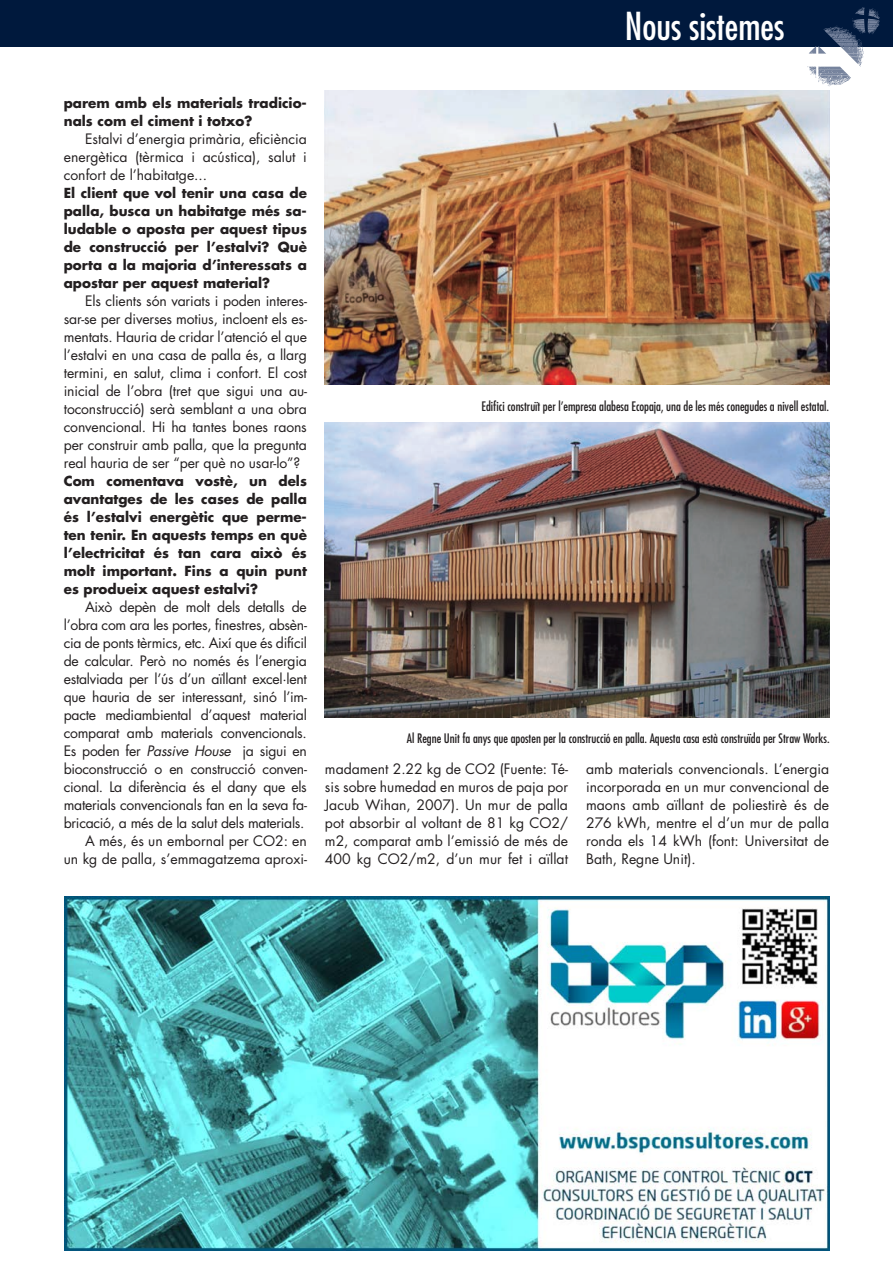
<style>
.page{position:relative;width:893px;height:1263px;background:#fff}
.page>*{position:absolute;margin:0;border:0;box-sizing:border-box;transform-origin:0 0}
.t1{font:condensed 37.5px "Futura";color:#fff}
.t2{font:13.95px/18px "Futura";letter-spacing:-.02em;color:#231f20;text-align:justify}
.t3{font:700 13.5px/18px "Futura";color:#231f20;text-align:justify}
.t4{font:condensed 12.75px "Futura";color:#231f20}
.s1{font-style:italic}
</style>
<div class="page">
<div style="left:0;top:0;width:893px;height:47px;background:#00193d"></div>
<svg style="left:807px;top:7px;width:73px;height:79px"></svg>
<img style="left:324px;top:91px;width:505px;height:294px">
<img style="left:324px;top:422px;width:506px;height:295px">
<img style="left:64px;top:896px;width:765px;height:354px">
<h1 class="t1" style="left:625px;top:3px;width:161px">Nous sistemes</h1>
<p class="t3" style="left:64px;top:94px;width:245px">parem amb els materials tradicio· nals com el ciment i totxo?</p>
<p class="t2" style="left:64px;top:130px;width:245px;text-indent:21px">Estalvi d’energia primària, eficiència energètica (tèrmica i acústica), salut i confort de l’habitatge...</p>
<p class="t3" style="left:64px;top:184px;width:245px">El client que vol tenir una casa de palla, busca un habitatge més sa· ludable o aposta per aquest tipus de construcció per l’estalvi? Què porta a la majoria d’interessats a apostar per aquest material?</p>
<p class="t2" style="left:64px;top:292px;width:245px;text-indent:21px">Els clients són variats i poden interes&shy;sar-se per diverses motius, incloent els es&shy;mentats. Hauria de cridar l’atenció el que l’estalvi en una casa de palla és, a llarg termini, en salut, clima i confort. El cost inicial de l’obra (tret que sigui una au&shy;toconstrucció) serà semblant a una obra convencional. Hi ha tantes bones raons per construir amb palla, que la pregunta real hauria de ser “per què no usar-lo”?</p>
<p class="t3" style="left:64px;top:472px;width:245px">Com comentava vostè, un dels avantatges de les cases de palla és l’estalvi energètic que perme· ten tenir. En aquests temps en què l’electricitat és tan cara això és molt important. Fins a quin punt es produeix aquest estalvi?</p>
<p class="t2" style="left:64px;top:598px;width:245px;text-align:right">Això depèn de molt dels detalls de l’obra com ara les portes, finestres, absèn&shy;cia de ponts tèrmics, etc. Així que és difícil de calcular. Però no només és l’energia estalviada per l’ús d’un aïllant excel·lent que hauria de ser interessant, sinó l’im&shy;pacte mediambiental d’aquest material comparat amb materials convencionals.<br>Es poden fer <span class="s1">Passive House</span> ja sigui en bioconstrucció o en construcció conven&shy;cional. La diferència és el dany que els materials convencionals fan en la seva fa&shy;bricació, a més de la salut dels materials.<br>A més, és un embornal per CO2: en<br>un kg de palla, s’emmagatzema aproxi-</p>
<p class="t4" style="left:482px;top:398px;width:349px">Edifici construït per l’empresa alabesa Ecopaja, una de les més conegudes a nivell estatal.</p>
<p class="t4" style="left:407px;top:730px;width:424px">Al Regne Unit fa anys que aposten per la construcció en palla. Aquesta casa està construïda per Straw Works.</p>
<p class="t2" style="left:325px;top:760px;width:245px">madament 2.22 kg de CO2 (Fuente: Té&shy;sis sobre humedad en muros de paja por Jacub Wihan, 2007). Un mur de palla pot absorbir al voltant de 81 kg CO2/ m2, comparat amb l’emissió de més de 400 kg CO2/m2, d’un mur fet i aïllat</p>
<p class="t2" style="left:586px;top:760px;width:245px">amb materials convencionals. L’energia incorporada en un mur convencional de maons amb aïllant de poliestirè és de 276 kWh, mentre el d’un mur de palla ronda els 14 kWh (font: Universitat de Bath, Regne Unit).</p>
</div>
